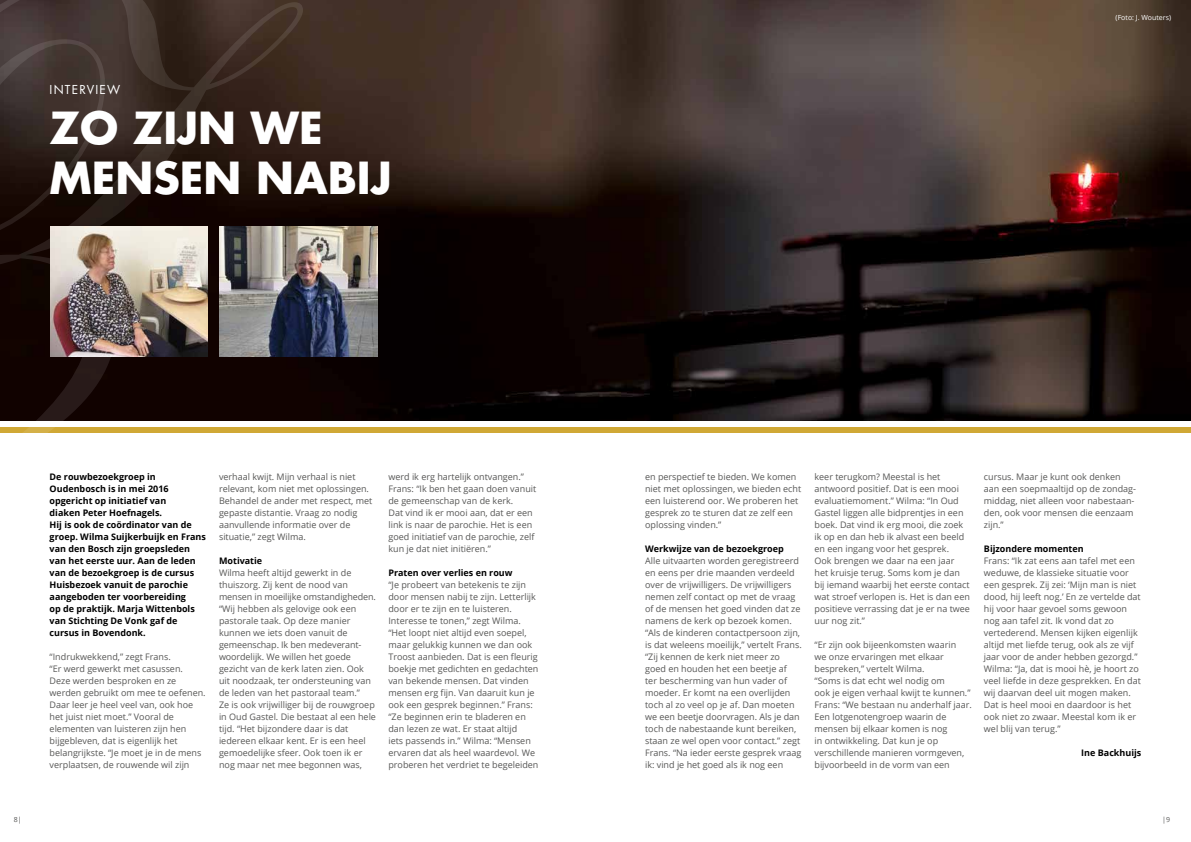
<style>
.page{position:relative;width:1191px;height:842px;background:#fff}
.page>*{position:absolute;margin:0;border:0;box-sizing:border-box;transform-origin:0 0}
.t1{font:500px "Edwardian Script ITC";color:#fff}
.t2{font:700 43px/50px "Futura";color:#fff}
.t3{font:12px "Futura";letter-spacing:.1em;color:#fff}
.t4{font:9px/12px "Open Sans";color:#575756}
.t5{font:700 9px/12px "Open Sans";color:#000}
.t6{font:7px "Open Sans";color:#fff}
.t7{font:7px "Open Sans";color:#575756}
</style>
<div class="page">
<img style="left:0;top:0;width:1191px;height:421px">
<div style="left:0;top:427px;width:1191px;height:5px;background:#d0a835"></div>
<img style="left:219px;top:226px;width:158px;height:131px">
<img style="left:50px;top:226px;width:157px;height:131px">
<h1 class="t1" style="left:-195px;top:-110px;width:328px">Z</h1>
<h3 class="t3" style="left:50px;top:81px;width:72px">INTERVIEW</h3>
<h2 class="t2" style="left:50px;top:102px;width:344px">ZO ZIJN WE<br>MENSEN NABIJ</h2>
<p class="t4" style="left:388px;top:470px;width:149px">werd ik erg hartelijk ontvangen.”<br>Frans: “Ik ben het gaan doen vanuit de gemeenschap van de kerk.<br>Dat vind ik er mooi aan, dat er een link is naar de parochie. Het is een goed initiatief van de parochie, zelf kun je dat niet initiëren.”</p>
<p class="t5" style="left:388px;top:566px;width:126px">Praten over verlies en rouw</p>
<p class="t4" style="left:388px;top:578px;width:151px">“Je probeert van betekenis te zijn door mensen nabij te zijn. Letterlijk door er te zijn en te luisteren.<br>Interesse te tonen,” zegt Wilma. “Het loopt niet altijd even soepel, maar gelukkig kunnen we dan ook Troost aanbieden. Dat is een fleurig boekje met gedichten en gedachten van bekende mensen. Dat vinden mensen erg fijn. Van daaruit kun je ook een gesprek beginnen.” Frans: “Ze beginnen erin te bladeren en dan lezen ze wat. Er staat altijd<br>iets passends in.” Wilma: “Mensen ervaren dat als heel waardevol. We proberen het verdriet te begeleiden</p>
<p class="t4" style="left:219px;top:470px;width:155px">verhaal kwijt. Mijn verhaal is niet relevant, kom niet met oplossingen.<br>Behandel de ander met respect, met gepaste distantie. Vraag zo nodig aanvullende informatie over de situatie,” zegt Wilma.</p>
<p class="t5" style="left:219px;top:554px;width:45px">Motivatie</p>
<p class="t4" style="left:219px;top:566px;width:158px">Wilma heeft altijd gewerkt in de thuiszorg. Zij kent de nood van mensen in moeilijke omstandigheden. “Wij hebben als gelovige ook een pastorale taak. Op deze manier kunnen we iets doen vanuit de gemeenschap. Ik ben medeverant&shy;woordelijk. We willen het goede gezicht van de kerk laten zien. Ook uit noodzaak, ter ondersteuning van de leden van het pastoraal team.”<br>Ze is ook vrijwilliger bij de rouwgroep in Oud Gastel. Die bestaat al een hele tijd. “Het bijzondere daar is dat iedereen elkaar kent. Er is een heel gemoedelijke sfeer. Ook toen ik er nog maar net mee begonnen was,</p>
<p class="t5" style="left:50px;top:471px;width:158px">De rouwbezoekgroep in<br>Oudenbosch is in mei 2016 opgericht op initiatief van<br>diaken Peter Hoefnagels.<br>Hij is ook de coördinator van de groep. Wilma Suijkerbuijk en Frans van den Bosch zijn groepsleden van het eerste uur. Aan de leden van de bezoekgroep is de cursus<br>Huisbezoek vanuit de parochie aangeboden ter voorbereiding<br>op de praktijk. Marja Wittenbols van Stichting De Vonk gaf de cursus in Bovendonk.</p>
<p class="t4" style="left:50px;top:650px;width:157px">“Indrukwekkend,” zegt Frans.<br>“Er werd gewerkt met casussen.<br>Deze werden besproken en ze werden gebruikt om mee te oefenen.<br>Daar leer je heel veel van, ook hoe het juist niet moet.” Vooral de elementen van luisteren zijn hen bijgebleven, dat is eigenlijk het belangrijkste. “Je moet je in de mens verplaatsen, de rouwende wil zijn</p>
<p class="t6" style="left:1115px;top:12px;width:57px">(Foto: J. Wouters)</p>
<p class="t4" style="left:645px;top:470px;width:158px">en perspectief te bieden. We komen niet met oplossingen, we bieden echt een luisterend oor. We proberen het gesprek zo te sturen dat ze zelf een oplossing vinden.”</p>
<p class="t5" style="left:645px;top:542px;width:140px">Werkwijze van de bezoekgroep</p>
<p class="t4" style="left:645px;top:554px;width:158px">Alle uitvaarten worden geregistreerd en eens per drie maanden verdeeld over de vrijwilligers. De vrijwilligers nemen zelf contact op met de vraag of de mensen het goed vinden dat ze namens de kerk op bezoek komen. “Als de kinderen contactpersoon zijn, is dat weleens moeilijk,” vertelt Frans. “Zij kennen de kerk niet meer zo goed en houden het een beetje af<br>ter bescherming van hun vader of moeder. Er komt na een overlijden toch al zo veel op je af. Dan moeten we een beetje doorvragen. Als je dan toch de nabestaande kunt bereiken, staan ze wel open voor contact.” zegt Frans. “Na ieder eerste gesprek vraag ik: vind je het goed als ik nog een</p>
<p class="t4" style="left:814px;top:470px;width:157px">keer terugkom? Meestal is het antwoord positief. Dat is een mooi evaluatiemoment.” Wilma: “In Oud<br>Gastel liggen alle bidprentjes in een boek. Dat vind ik erg mooi, die zoek ik op en dan heb ik alvast een beeld en een ingang voor het gesprek.<br>Ook brengen we daar na een jaar het kruisje terug. Soms kom je dan bij iemand waarbij het eerste contact wat stroef verlopen is. Het is dan een positieve verrassing dat je er na twee uur nog zit.”</p>
<p class="t4" style="left:814px;top:638px;width:159px">“Er zijn ook bijeenkomsten waarin<br>we onze ervaringen met elkaar bespreken,” vertelt Wilma.<br>“Soms is dat echt wel nodig om<br>ook je eigen verhaal kwijt te kunnen.”<br>Frans: “We bestaan nu anderhalf jaar.<br>Een lotgenotengroep waarin de mensen bij elkaar komen is nog<br>in ontwikkeling. Dat kun je op verschillende manieren vormgeven, bijvoorbeeld in de vorm van een</p>
<p class="t4" style="left:984px;top:470px;width:153px">cursus. Maar je kunt ook denken aan een soepmaaltijd op de zondag&shy;middag, niet alleen voor nabestaan&shy;den, ook voor mensen die eenzaam zijn.”</p>
<p class="t5" style="left:984px;top:542px;width:101px">Bijzondere momenten</p>
<p class="t4" style="left:984px;top:554px;width:158px">Frans: “Ik zat eens aan tafel met een weduwe, de klassieke situatie voor een gesprek. Zij zei: ‘Mijn man is niet dood, hij leeft nog.’ En ze vertelde dat hij voor haar gevoel soms gewoon nog aan tafel zit. Ik vond dat zo vertederend. Mensen kijken eigenlijk altijd met liefde terug, ook als ze vijf jaar voor de ander hebben gezorgd.” Wilma: “Ja, dat is mooi hè, je hoort zo veel liefde in deze gesprekken. En dat wij daarvan deel uit mogen maken.<br>Dat is heel mooi en daardoor is het ook niet zo zwaar. Meestal kom ik er wel blij van terug.”</p>
<p class="t5" style="left:1081px;top:746px;width:62px">Ine Backhuijs</p>
<p class="t7" style="left:14px;top:815px;width:9px">8|</p>
<p class="t7" style="left:1162px;top:815px;width:9px">|9</p>
</div>
